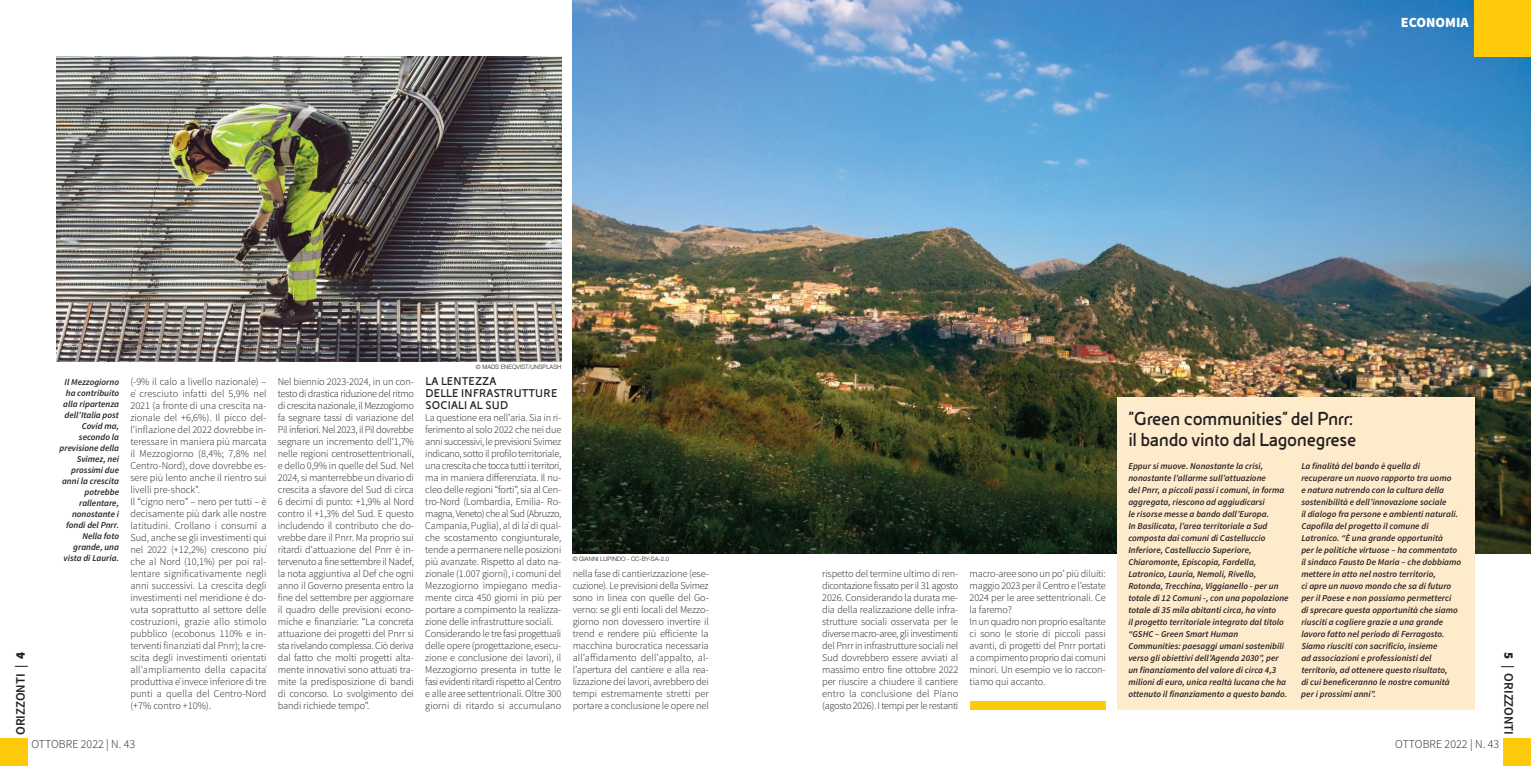
<style>
.page{position:relative;width:1531px;height:766px;background:#fff}
.page>*{position:absolute;margin:0;border:0;box-sizing:border-box;transform-origin:0 0}
.t1{font:700 20px/21px "Eni Exp";letter-spacing:-.02em;color:#231f20}
.t2{font:900 14px "Source Sans Pro";color:#fff}
.t3{font:600 13px "Source Sans Pro";color:#231f20}
.t4{font:700 12px/12px "Eni Exp";letter-spacing:.015em;color:#231f20}
.t5{font:300 12px "Source Sans Pro";color:#231f20}
.t6{font:300 10.3px/12px "Source Sans Pro";letter-spacing:-.01em;color:#231f20}
.t7{font:italic 600 9px/12px "Source Sans Pro";color:#231f20}
.t8{font:300 6px "Helvetica Neue";color:#231f20}
.s1{font-weight:900}
</style>
<div class="page">
<img style="left:573px;top:0;width:958px;height:553px">
<div style="left:1504px;top:738px;width:27px;height:27px;background:#feca0a"></div>
<div style="left:1474px;top:0;width:57px;height:57px;background:#feca0a"></div>
<div style="left:0;top:738px;width:27px;height:27px;background:#feca0a"></div>
<div style="left:969px;top:700px;width:136px;height:9px;background:#feca0a"></div>
<div style="left:1117px;top:397px;width:357px;height:312px;background:#feebcb"></div>
<img style="left:57px;top:57px;width:504px;height:304px">
<h2 class="t2" style="left:1401px;top:18px;width:69px">ECONOMIA</h2>
<p class="t3" style="left:16px;top:734px;width:84px;rotate:-90deg">ORIZZONTI | <span class="s1">4</span></p>
<p class="t7" style="left:60px;top:377px;width:61px;line-height:11px;text-align:right">Il Mezzogiorno ha contribuito alla ripartenza dell’Italia post<br>Covid ma, secondo la previsione della<br>Svimez, nei prossimi due anni la crescita potrebbe rallentare, nonostante i fondi del Pnrr.<br>Nella foto grande, una vista di Lauria.</p>
<p class="t8" style="left:476px;top:363px;width:87px">© MADS ENEQVIST/UNSPLASH</p>
<p class="t6" style="left:130px;top:376px;width:140px">(-9% il calo a livello nazionale) – è cresciuto infatti del 5,9% nel<br>2021 (a fronte di una crescita na&shy;zionale del +6,6%). il picco del&shy;l’inflazione del 2022 dovrebbe in&shy;teressare in maniera più marcata il Mezzogiorno (8,4%; 7,8% nel centro-Nord), dove dovrebbe es&shy;sere più lento anche il rientro sui livelli pre-shock”.<br>il “cigno nero” – nero per tutti – è decisamente più dark alle nostre latitudini. crollano i consumi a<br>Sud, anche se gli investimenti qui nel 2022 (+12,2%) crescono più che al Nord (10,1%) per poi ral&shy;lentare significativamente negli anni successivi. la crescita degli investimenti nel meridione è do&shy;vuta soprattutto al settore delle costruzioni, grazie allo stimolo pubblico (ecobonus 110% e in&shy;terventi finanziati dal Pnrr); la cre&shy;scita degli investimenti orientati all’ampliamento della capacità produttiva èinvece inferiore di tre punti a quella del centro-Nord (+7% contro +10%).</p>
<p class="t6" style="left:278px;top:376px;width:138px;text-align:justify">Nel biennio 2023-2024, in un con&shy;testo di drastica riduzione del ritmo di crescita nazionale, il Mezzogiorno fa segnare tassi di variazione del Pil inferiori. Nel 2023, il Pil dovrebbe segnare un incremento dell’1,7% nelle regioni centrosettentrionali, e dello 0,9% in quelle del Sud. Nel 2024, si manterrebbe un divario di crescita a sfavore del Sud di circa 6 decimi di punto: +1,9% al Nord contro il +1,3% del Sud. e questo includendo il contributo che do&shy;vrebbe dare il Pnrr. Ma proprio sui ritardi d’attuazione del Pnrr è in&shy;tervenuto a fine settembre il Nadef, la nota aggiuntiva al Def che ogni anno il Governo presenta entro la fine del settembre per aggiornare il quadro delle previsioni econo&shy;miche e finanziarie: “la concreta attuazione dei progetti del Pnrr si sta rivelando complessa. ciò deriva dal fatto che molti progetti alta&shy;mente innovativi sono attuati tra&shy;mite la predisposizione di bandi di concorso. lo svolgimento dei bandi richiede tempo”.</p>
<p class="t4" style="left:425px;top:375px;width:134px">LA LENTEZZA<br>DELLE INFRASTRUTTURE<br>SOCIALI AL SUD</p>
<p class="t6" style="left:425px;top:412px;width:138px">la questione era nell’aria. Sia in ri&shy;ferimento al solo 2022 che nei due anni successivi, le previsioni Svimez indicano, sotto il profilo territoriale, una crescita che tocca tutti i territori, ma in maniera differenziata. il nu&shy;cleo delle regioni “forti”, sia al cen&shy;tro-Nord (lombardia, emilia- ro&shy;magna, veneto) che al Sud (Abruzzo, campania, Puglia), al di làdi qual&shy;che scostamento congiunturale, tende a permanere nelle posizioni più avanzate. rispetto al dato na&shy;zionale (1.007 giorni), i comuni del Mezzogiorno impiegano media&shy;mente circa 450 giorni in più per portare a compimento la realizza&shy;zione delle infrastrutture sociali. considerando le tre fasi progettuali delle opere (progettazione, esecu&shy;zione e conclusione dei lavori), il Mezzogiorno presenta in tutte le fasi evidenti ritardi rispetto al centro e alle aree settentrionali. oltre 300 giorni di ritardo si accumulano</p>
<p class="t5" style="left:31px;top:739px;width:105px">ottobre 2022 | N. 43</p>
<p class="t8" style="left:573px;top:555px;width:98px">© GIANNI LUPINDO - CC-BY-SA-2.0</p>
<p class="t6" style="left:573px;top:568px;width:138px;text-align:justify">nella fase di cantierizzazione (ese&shy;cuzione). le previsioni della Svimez sono in linea con quelle del Go&shy;verno: se gli enti locali del Mezzo&shy;giorno non dovessero invertire il trend e rendere più efficiente la macchina burocratica necessaria all’affidamento dell’appalto, al&shy;l’apertura del cantiere e alla rea&shy;lizzazione dei lavori, avrebbero dei tempi estremamente stretti per portare a conclusione le opere nel</p>
<p class="t6" style="left:822px;top:568px;width:138px;text-align:justify">rispetto del termine ultimo di ren&shy;dicontazione fissato per il 31 agosto 2026. considerando la durata me&shy;dia della realizzazione delle infra&shy;strutture sociali osservata per le diverse macro-aree, gli investimenti del Pnrr in infrastrutture sociali nel Sud dovrebbero essere avviati al massimo entro fine ottobre 2022 per riuscire a chiudere il cantiere entro la conclusione del Piano (agosto 2026). i tempi per le restanti</p>
<p class="t6" style="left:969px;top:568px;width:138px">macro-aree sono un po’ più diluiti: maggio 2023 per il centro e l’estate<br>2024 per le aree settentrionali. ce la faremo?<br>in un quadro non proprio esaltante ci sono le storie di piccoli passi avanti, di progetti del Pnrr portati a compimento proprio dai comuni minori. Un esempio ve lo raccon&shy;tiamo qui accanto.</p>
<h1 class="t1" style="left:1128px;top:408px;width:230px">“Green communities” del Pnrr: il bando vinto dal Lagonegrese</h1>
<p class="t7" style="left:1128px;top:460px;width:162px">Eppur si muove. Nonostante la crisi, nonostante l’allarme sull’attuazione<br>del Pnrr, a piccoli passi i comuni, in forma aggregata, riescono ad aggiudicarsi<br>le risorse messe a bando dall’Europa.<br>In Basilicata, l’area territoriale a Sud composta dai comuni di Castelluccio Inferiore, Castelluccio Superiore, Chiaromonte, Episcopia, Fardella, Latronico, Lauria, Nemoli, Rivello, Rotonda, Trecchina, Viggianello - per un totale di 12 Comuni -, con una popolazione totale di 35 mila abitanti circa, ha vinto<br>il progetto territoriale integrato dal titolo “GSHC – Green Smart Human Communities: paesaggi umani sostenibili verso gli obiettivi dell’Agenda 2030”, per un finanziamento del valore di circa 4,3 milioni di euro, unica realtà lucana che ha ottenuto il finanziamento a questo bando.</p>
<p class="t7" style="left:1301px;top:460px;width:161px">La finalità del bando è quella di recuperare un nuovo rapporto tra uomo<br>e natura nutrendo con la cultura della sostenibilità e dell’innovazione sociale<br>il dialogo fra persone e ambienti naturali.<br>Capofila del progetto il comune di Latronico. “È una grande opportunità<br>per le politiche virtuose – ha commentato il sindaco Fausto De Maria – che dobbiamo mettere in atto nel nostro territorio,<br>ci apre un nuovo mondo che sa di futuro per il Paese e non possiamo permetterci<br>di sprecare questa opportunità che siamo riusciti a cogliere grazie a una grande lavoro fatto nel periodo di Ferragosto.<br>Siamo riusciti con sacrificio, insieme<br>ad associazioni e professionisti del territorio, ad ottenere questo risultato,<br>di cui beneficeranno le nostre comunità per i prossimi anni”.</p>
<p class="t3" style="left:1513px;top:652px;width:84px;rotate:90deg"><span class="s1">5</span> | ORIZZONTI</p>
<p class="t5" style="left:1395px;top:739px;width:105px">ottobre 2022 | N. 43</p>
</div>
